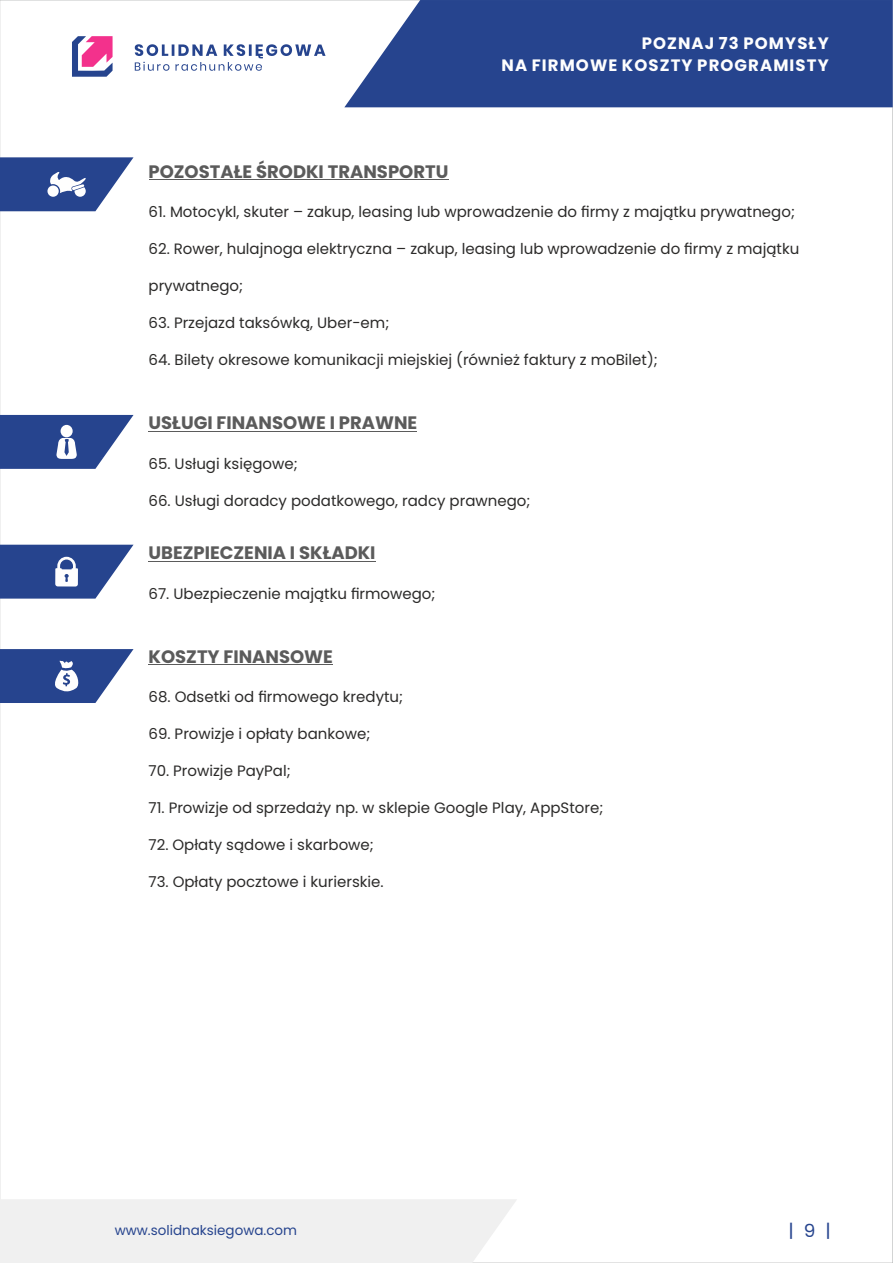
<style>
.page{position:relative;width:893px;height:1263px;background:#fff}
.page>*{position:absolute;margin:0;border:0;box-sizing:border-box;transform-origin:0 0}
.t1{font:700 18px "Poppins";color:#5b5b5b}
.t2{font:18px "Poppins";color:#26448e}
.t3{font:700 16.5px/21.9px "Poppins";letter-spacing:.065em;color:#fefefe;text-align:right}
.t4{font:15px "Poppins";color:#2b2a29}
.t5{font:13.5px "Poppins";color:#26448e}
</style>
<div class="page">
<hr style="left:149px;top:179px;width:299px;height:1px;background:#5b5b5b">
<hr style="left:149px;top:431px;width:268px;height:1px;background:#5b5b5b">
<hr style="left:149px;top:561px;width:227px;height:1px;background:#5b5b5b">
<hr style="left:149px;top:664px;width:184px;height:1px;background:#5b5b5b">
<svg style="left:344px;top:0;width:549px;height:107px;background:#355195"></svg>
<div style="left:0;top:1199px;width:517px;height:64px;background:#f0f0f0"></div>
<svg style="left:135px;top:44px;width:191px;height:27px"></svg>
<svg style="left:72px;top:36px;width:41px;height:41px"></svg>
<svg style="left:0;top:157px;width:134px;height:54px"></svg>
<svg style="left:0;top:415px;width:134px;height:54px"></svg>
<svg style="left:0;top:545px;width:134px;height:54px"></svg>
<svg style="left:0;top:649px;width:134px;height:54px"></svg>
<p class="t1" style="left:149px;top:159px;width:301px">POZOSTAŁE ŚRODKI TRANSPORTU</p>
<p class="t3" style="left:501px;top:32px;width:329px">POZNAJ 73 POMYSŁY<br>NA FIRMOWE KOSZTY PROGRAMISTY</p>
<p class="t4" style="left:149px;top:202px;width:648px">61. Motocykl, skuter – zakup, leasing lub wprowadzenie do firmy z majątku prywatnego;</p>
<p class="t4" style="left:149px;top:239px;width:652px">62. Rower, hulajnoga elektryczna – zakup, leasing lub wprowadzenie do firmy z majątku</p>
<p class="t4" style="left:149px;top:276px;width:96px">prywatnego;</p>
<p class="t4" style="left:149px;top:313px;width:242px">63. Przejazd taksówką, Uber-em;</p>
<p class="t4" style="left:149px;top:350px;width:511px">64. Bilety okresowe komunikacji miejskiej (również faktury z moBilet);</p>
<p class="t1" style="left:149px;top:410px;width:270px">USŁUGI FINANSOWE I PRAWNE</p>
<p class="t4" style="left:149px;top:453px;width:151px">65. Usługi księgowe;</p>
<p class="t4" style="left:149px;top:490px;width:383px">66. Usługi doradcy podatkowego, radcy prawnego;</p>
<p class="t1" style="left:149px;top:540px;width:229px">UBEZPIECZENIA I SKŁADKI</p>
<p class="t4" style="left:149px;top:583px;width:288px">67. Ubezpieczenie majątku firmowego;</p>
<p class="t1" style="left:149px;top:644px;width:186px">KOSZTY FINANSOWE</p>
<p class="t4" style="left:149px;top:686px;width:256px">68. Odsetki od firmowego kredytu;</p>
<p class="t4" style="left:149px;top:723px;width:223px">69. Prowizje i opłaty bankowe;</p>
<p class="t4" style="left:149px;top:760px;width:144px">70. Prowizje PayPal;</p>
<p class="t4" style="left:149px;top:797px;width:456px">71. Prowizje od sprzedaży np. w sklepie Google Play, AppStore;</p>
<p class="t4" style="left:149px;top:834px;width:227px">72. Opłaty sądowe i skarbowe;</p>
<p class="t4" style="left:149px;top:871px;width:237px">73. Opłaty pocztowe i kurierskie.</p>
<p class="t5" style="left:115px;top:1221px;width:184px">www.solidnaksiegowa.com</p>
<p class="t2" style="left:788px;top:1218px;width:44px">| 9 |</p>
</div>
